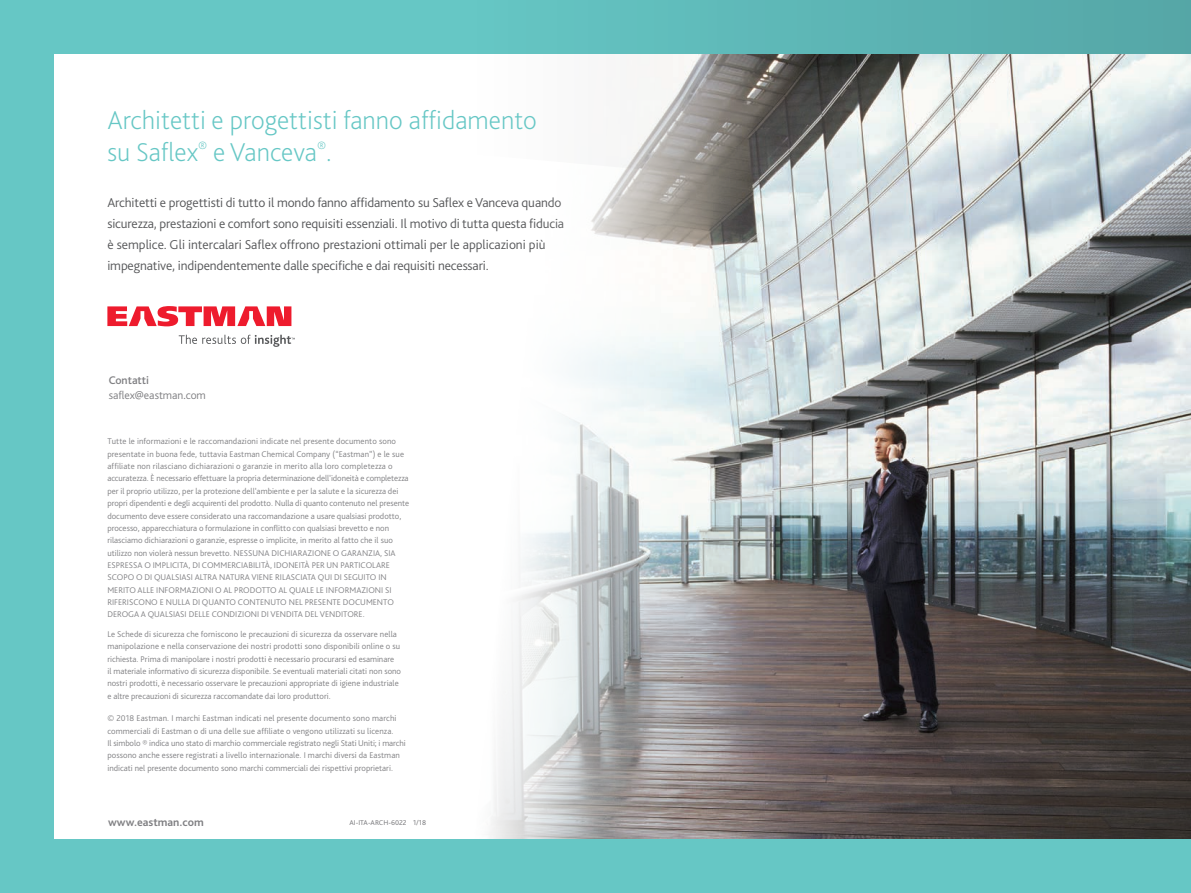
<style>
.page{position:relative;width:1191px;height:893px;background:#66c7c5}
.page>*{position:absolute;margin:0;border:0;box-sizing:border-box;transform-origin:0 0}
.t1{font:200 27px/32.4px "Bliss Pro";color:#66c7c5}
.Body_copy{font:300 13.5px/21px "Bliss Pro";letter-spacing:-.01em;color:#57585a}
.t2{font:300 11.55px/14.5px "Bliss";color:#808083}
.t3{font:700 11.55px "Bliss Pro";color:#808083}
.t4{font:300 8.7px/12.3px "Bliss Pro";color:#808083}
.t5{font:7.35px "Bliss Pro";color:#808083}
.s1{font-weight:500}
</style>
<div class="page">
<div style="left:54px;top:54px;width:1137px;height:785px;background:#fff"></div>
<svg style="left:685px;top:0;width:506px;height:54px"></svg>
<img style="left:489px;top:54px;width:702px;height:785px">
<svg style="left:107px;top:306px;width:184px;height:20px"></svg>
<svg style="left:179px;top:335px;width:116px;height:12px"></svg>
<p class="t1" style="left:107px;top:103px;width:431px">Architetti e progettisti fanno affidamento su Saflex<sup>®</sup> e Vanceva<sup>®</sup>.</p>
<p class="Body_copy" style="left:107px;top:192px;width:458px">Architetti e progettisti di tutto il mondo fanno affidamento su Saflex e Vanceva quando sicurezza, prestazioni e comfort sono requisiti essenziali. Il motivo di tutta questa fiducia è semplice. Gli intercalari Saflex offrono prestazioni ottimali per le applicazioni più impegnative, indipendentemente dalle specifiche e dai requisiti necessari.</p>
<p class="t2" style="left:109px;top:373px;width:99px"><span class="s1">Contatti </span>saflex@eastman.com</p>
<p class="t4" style="left:107px;top:435px;width:303px">Tutte le informazioni e le raccomandazioni indicate nel presente documento sono presentate in buona fede, tuttavia Eastman Chemical Company (“Eastman”) e le sue affiliate non rilasciano dichiarazioni o garanzie in merito alla loro completezza o accuratezza. È necessario effettuare la propria determinazione dell’idoneità e completezza per il proprio utilizzo, per la protezione dell’ambiente e per la salute e la sicurezza dei propri dipendenti e degli acquirenti del prodotto. Nulla di quanto contenuto nel presente documento deve essere considerato una raccomandazione a usare qualsiasi prodotto, processo, apparecchiatura o formulazione in conflitto con qualsiasi brevetto e non rilasciamo dichiarazioni o garanzie, espresse o implicite, in merito al fatto che il suo utilizzo non violerà nessun brevetto. NESSUNA DICHIARAZIONE O GARANZIA, SIA ESPRESSA O IMPLICITA, DI COMMERCIABILITÀ, IDONEITÀ PER UN PARTICOLARE SCOPO O DI QUALSIASI ALTRA NATURA VIENE RILASCIATA QUI DI SEGUITO IN MERITO ALLE INFORMAZIONI O AL PRODOTTO AL QUALE LE INFORMAZIONI SI RIFERISCONO E NULLA DI QUANTO CONTENUTO NEL PRESENTE DOCUMENTO DEROGA A QUALSIASI DELLE CONDIZIONI DI VENDITA DEL VENDITORE.</p>
<p class="t4" style="left:107px;top:628px;width:295px">Le Schede di sicurezza che forniscono le precauzioni di sicurezza da osservare nella manipolazione e nella conservazione dei nostri prodotti sono disponibili online o su richiesta. Prima di manipolare i nostri prodotti è necessario procurarsi ed esaminare<br>il materiale informativo di sicurezza disponibile. Se eventuali materiali citati non sono nostri prodotti, è necessario osservare le precauzioni appropriate di igiene industriale e altre precauzioni di sicurezza raccomandate dai loro produttori.</p>
<p class="t4" style="left:107px;top:712px;width:300px">© 2018 Eastman. I marchi Eastman indicati nel presente documento sono marchi commerciali di Eastman o di una delle sue affiliate o vengono utilizzati su licenza.<br>Il simbolo ® indica uno stato di marchio commerciale registrato negli Stati Uniti; i marchi possono anche essere registrati a livello internazionale. I marchi diversi da Eastman indicati nel presente documento sono marchi commerciali dei rispettivi proprietari.</p>
<p class="t3" style="left:108px;top:815px;width:97px">www.eastman.com</p>
<p class="t5" style="left:349px;top:818px;width:78px">AI-ITA-ARCH-6022 1/18</p>
</div>
